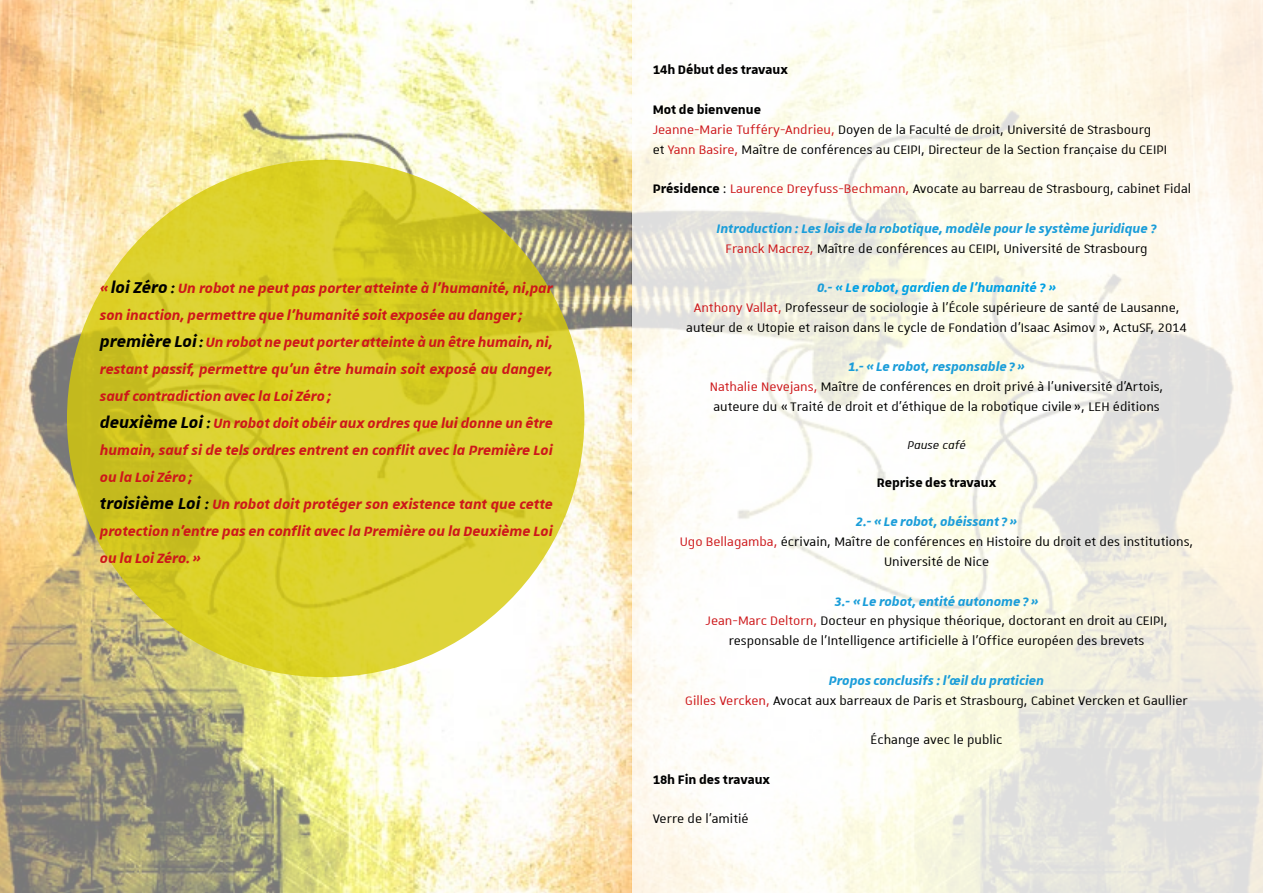
<style>
.page{position:relative;width:1263px;height:893px;background:#fff}
.page>*{position:absolute;margin:0;border:0;box-sizing:border-box;transform-origin:0 0}
.t1{font:italic 700 18px/27px "Unistra A";color:#cd171a}
.t2{font:16.5px/19.8px "Unistra A";color:#000;text-align:center}
.t3{font:italic 700 16.5px/19.8px "Unistra A";color:#1a9dd9;text-align:center}
.t4{font:700 16.5px "Unistra A";color:#000}
.t5{font:italic 15px "Unistra A";color:#000}
.s1{font-size:21px;color:#000}
.s2{color:#000}
.s3{font-weight:700}
.s4{color:#cd171a}
.s5{font-weight:400;font-style:normal;color:#cd171a}
.s6{font-weight:400;font-style:normal;color:#000}
.s7{font-weight:700;font-style:italic;color:#1a9dd9}
.s8{font-weight:700;font-style:italic;color:#009fe3}
</style>
<div class="page">
<img style="left:0;top:0;width:1263px;height:893px">
<svg style="left:67px;top:160px;width:517px;height:517px;background:#d8cd2b"></svg>
<p class="t1" style="left:100px;top:274px;width:454px">« <span class="s1">loi Zéro</span> <span class="s2">:</span> Un robot ne peut pas porter atteinte à l’humanité, ni,par son inaction, permettre que l’humanité soit exposée au danger; <span class="s1">première Loi</span> <span class="s2">:</span> Un robot ne peut porter atteinte à un être humain, ni, restant passif, permettre qu’un être humain soit exposé au danger, sauf contradiction avec la Loi Zéro ;<br><span class="s1">deuxième Loi</span> <span class="s2">:</span> Un robot doit obéir aux ordres que lui donne un être humain, sauf si de tels ordres entrent en conflit avec la Première Loi ou la Loi Zéro ;<br><span class="s1">troisième Loi</span> <span class="s2">:</span> Un robot doit protéger son existence tant que cette protection n’entre pas en conflit avec la Première ou la Deuxième Loi ou la Loi Zéro. »</p>
<p class="t4" style="left:653px;top:61px;width:137px">14h Début des travaux</p>
<p class="t2" style="left:653px;top:99px;width:516px;text-align:left"><span class="s3">Mot de bienvenue<br></span><span class="s4">Jeanne-Marie Tufféry-Andrieu,</span> Doyen de la Faculté de droit, Université de Strasbourg et <span class="s4">Yann Basire,</span> Maître de conférences au CEIPI, Directeur de la Section française du CEIPI</p>
<p class="t2" style="left:653px;top:178px;width:540px"><span class="s3">Présidence</span> : <span class="s4">Laurence Dreyfuss-Bechmann,</span> Avocate au barreau de Strasbourg, cabinet Fidal</p>
<p class="t3" style="left:716px;top:218px;width:441px">Introduction : Les lois de la robotique, modèle pour le système juridique ?<br><span class="s5">Franck Macrez,</span> <span class="s6">Maître de conférences au CEIPI, Université de Strasbourg</span></p>
<p class="t2" style="left:686px;top:277px;width:502px"><span class="s7">0.-</span> <span class="s8">« Le robot, gardien de l’humanité ? »<br></span><span class="s4">Anthony Vallat,</span> Professeur de sociologie à l’École supérieure de santé de Lausanne, auteur de « Utopie et raison dans le cycle de Fondation d’Isaac Asimov », ActuSF, 2014</p>
<p class="t2" style="left:710px;top:357px;width:455px"><span class="s7">1.- « Le robot, responsable ? »<br></span><span class="s4">Nathalie Nevejans,</span> Maître de conférences en droit privé à l’université d’Artois, auteure du « Traité de droit et d’éthique de la robotique civile », LEH éditions</p>
<p class="t5" style="left:907px;top:437px;width:60px">Pause café</p>
<p class="t4" style="left:877px;top:473px;width:121px">Reprise des travaux</p>
<p class="t2" style="left:680px;top:511px;width:515px"><span class="s7">2.- « Le robot, obéissant? »<br></span><span class="s4">Ugo Bellagamba,</span> écrivain, Maître de conférences en Histoire du droit et des institutions,<br>Université de Nice</p>
<p class="t2" style="left:706px;top:591px;width:463px"><span class="s7">3.- « Le robot, entité autonome ? »<br></span><span class="s4">Jean-Marc Deltorn,</span> Docteur en physique théorique, doctorant en droit au CEIPI, responsable de l’Intelligence artificielle à l’Office européen des brevets</p>
<p class="t2" style="left:685px;top:670px;width:504px"><span class="s7">Propos conclusifs : l’œil du praticien<br></span><span class="s4">Gilles Vercken,</span> Avocat aux barreaux de Paris et Strasbourg, Cabinet Vercken et Gaullier</p>
<p class="t2" style="left:871px;top:729px;width:133px">Échange avec le public</p>
<p class="t4" style="left:653px;top:770px;width:119px">18h Fin des travaux</p>
<p class="t2" style="left:653px;top:808px;width:97px">Verre de l’amitié</p>
</div>
